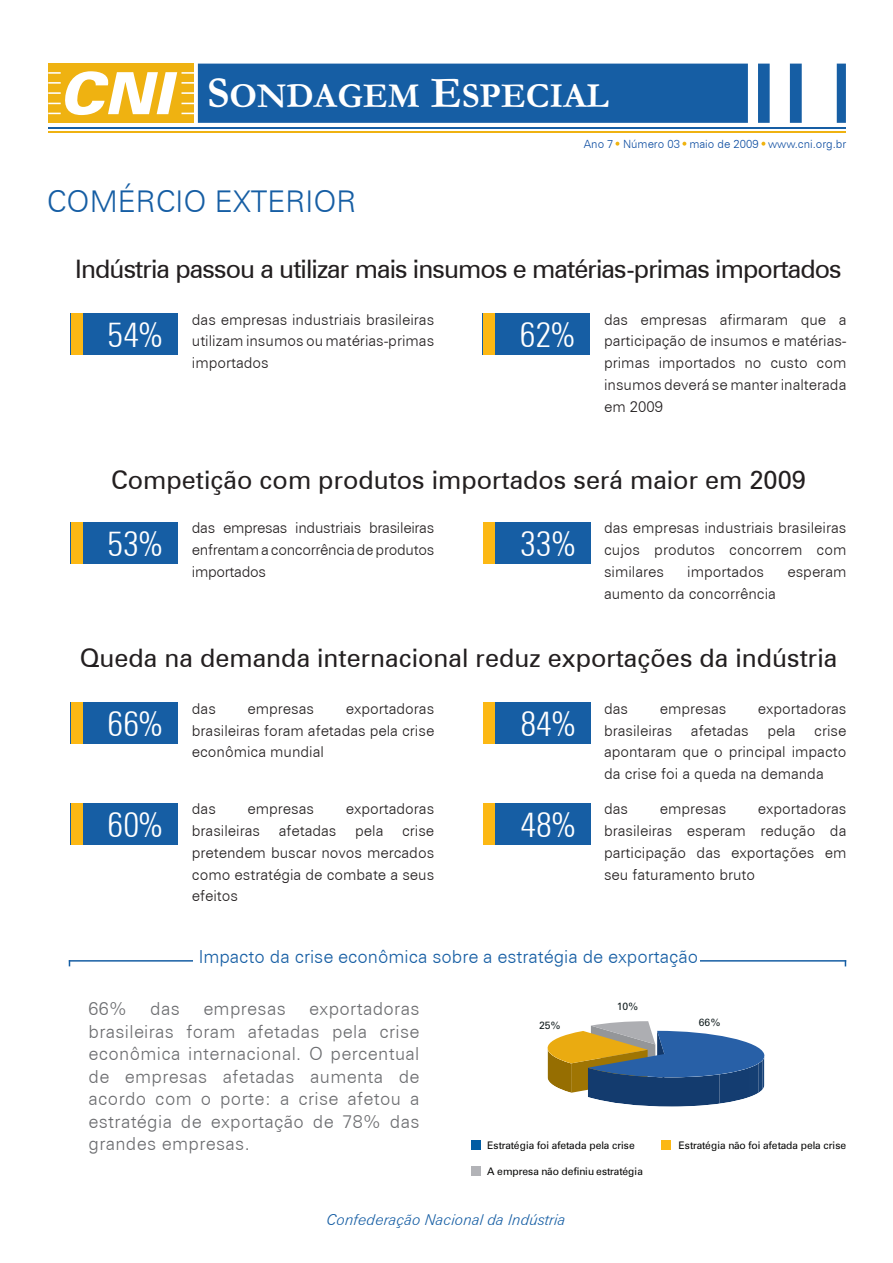
<style>
.page{position:relative;width:893px;height:1263px;background:#fff}
.page>*{position:absolute;margin:0;border:0;box-sizing:border-box;transform-origin:0 0}
.t1{font:700 35.55px "Garamond";color:#fff}
.t2{font:300 condensed 34.5px "Zurich BT";color:#fff}
.t3{font:300 30px "Zurich BT";color:#165ea4}
.t4{font:25.5px "Zurich BT";color:#231f20}
.t5{font:25.5px "Zurich BT";letter-spacing:-.035em;color:#231f20}
.t6{font:300 18px/22.5px "Zurich BT";letter-spacing:.02em;color:#6c6d70;text-align:justify}
.t7{font:300 18px "Zurich BT";color:#165ea4}
.t8{font:300 15px/21.8px "Zurich BT";color:#231f20;text-align:justify}
.t9{font:italic 300 15px "Zurich BT";color:#165ea4}
.t10{font:300 11.4px "Zurich BT";color:#0d4da1}
.t11{font:10.5px "Zurich BT";letter-spacing:.005em;color:#050504}
.t12{font:10.5px "Zurich BT";color:#131e20}
.s1{font-size:44.4px}
</style>
<div class="page">
<svg style="left:615px;top:142px;width:4px;height:4px"></svg>
<svg style="left:682px;top:142px;width:4px;height:4px"></svg>
<svg style="left:761px;top:142px;width:4px;height:4px"></svg>
<svg style="left:48px;top:64px;width:798px;height:59px;background:#53809f"></svg>
<hr style="left:48px;top:127px;width:798px;height:2px;background:#165ea4">
<hr style="left:48px;top:131px;width:798px;height:2px;background:#efb211">
<hr style="left:69px;top:960px;width:777px;height:1px;background:#165ea4">
<div style="left:193px;top:943px;width:506px;height:30px;background:#fff"></div>
<div style="left:483px;top:522px;width:108px;height:41px;background:#165ea4"></div>
<div style="left:71px;top:522px;width:107px;height:41px;background:#165ea4"></div>
<div style="left:71px;top:522px;width:11px;height:41px;background:#fcb814"></div>
<div style="left:483px;top:522px;width:11px;height:41px;background:#fcb814"></div>
<div style="left:483px;top:702px;width:108px;height:41px;background:#165ea4"></div>
<div style="left:483px;top:803px;width:108px;height:41px;background:#165ea4"></div>
<div style="left:71px;top:702px;width:107px;height:41px;background:#165ea4"></div>
<div style="left:71px;top:803px;width:107px;height:41px;background:#165ea4"></div>
<div style="left:71px;top:702px;width:11px;height:41px;background:#fcb814"></div>
<div style="left:71px;top:803px;width:11px;height:41px;background:#fcb814"></div>
<div style="left:483px;top:702px;width:12px;height:41px;background:#fcb814"></div>
<div style="left:483px;top:803px;width:12px;height:41px;background:#fcb814"></div>
<div style="left:71px;top:313px;width:107px;height:41px;background:#165ea4"></div>
<div style="left:483px;top:313px;width:107px;height:41px;background:#165ea4"></div>
<div style="left:71px;top:313px;width:11px;height:41px;background:#fcb814"></div>
<div style="left:483px;top:313px;width:11px;height:41px;background:#fcb814"></div>
<div style="left:661px;top:1140px;width:9px;height:10px;background:#fcb814"></div>
<div style="left:471px;top:1140px;width:10px;height:10px;background:#015ca3"></div>
<div style="left:471px;top:1166px;width:10px;height:10px;background:#b2b3b7"></div>
<svg style="left:547px;top:1021px;width:218px;height:86px"></svg>
<h1 class="t1" style="left:207px;top:72px;width:403px"><span class="s1">S</span>ONDAGEM <span class="s1">E</span>SPECIAL</h1>
<h3 class="t3" style="left:47px;top:183px;width:311px">COMÉRCIO EXTERIOR</h3>
<p class="t10" style="left:584px;top:137px;width:264px">Ano 7 Número 03 maio de 2009 www.cni.org.br</p>
<h3 class="t5" style="left:75px;top:253px;width:768px">Indústria passou a utilizar mais insumos e matérias-primas importados</h3>
<p class="t8" style="left:192px;top:308px;width:244px">das empresas industriais brasileiras utilizam insumos ou matérias-primas importados</p>
<h2 class="t2" style="left:108px;top:314px;width:56px">54%</h2>
<p class="t8" style="left:604px;top:308px;width:244px">das empresas afirmaram que a participação de insumos e matérias&shy;primas importados no custo com insumos deverá se manter inalterada em 2009</p>
<h2 class="t2" style="left:520px;top:314px;width:56px">62%</h2>
<h3 class="t4" style="left:111px;top:464px;width:696px">Competição com produtos importados será maior em 2009</h3>
<p class="t8" style="left:192px;top:517px;width:244px">das empresas industriais brasileiras enfrentam a concorrência de produtos importados</p>
<p class="t8" style="left:604px;top:517px;width:244px">das empresas industriais brasileiras cujos produtos concorrem com similares</p>
<h2 class="t2" style="left:108px;top:522px;width:56px">53%</h2>
<h2 class="t2" style="left:520px;top:522px;width:56px">33%</h2>
<p class="t8" style="left:687px;top:561px;width:78px">importados</p>
<p class="t8" style="left:787px;top:561px;width:61px">esperam</p>
<p class="t8" style="left:604px;top:582px;width:173px">aumento da concorrência</p>
<h3 class="t4" style="left:80px;top:642px;width:759px">Queda na demanda internacional reduz exportações da indústria</h3>
<p class="t8" style="left:192px;top:697px;width:26px">das</p>
<p class="t8" style="left:248px;top:697px;width:68px">empresas</p>
<p class="t8" style="left:192px;top:697px;width:244px;text-indent:154px">exportadoras brasileiras foram afetadas pela crise econômica mundial</p>
<p class="t8" style="left:604px;top:697px;width:244px;text-indent:154px">exportadoras brasileiras afetadas pela crise apontaram que o principal impacto da crise foi a queda na demanda</p>
<p class="t8" style="left:604px;top:798px;width:26px">das</p>
<p class="t8" style="left:660px;top:798px;width:68px">empresas</p>
<p class="t8" style="left:604px;top:697px;width:26px">das</p>
<p class="t8" style="left:660px;top:697px;width:68px">empresas</p>
<h2 class="t2" style="left:108px;top:703px;width:56px">66%</h2>
<h2 class="t2" style="left:520px;top:703px;width:56px">84%</h2>
<p class="t8" style="left:192px;top:798px;width:26px">das</p>
<p class="t8" style="left:248px;top:798px;width:68px">empresas</p>
<p class="t8" style="left:192px;top:798px;width:244px;text-indent:154px">exportadoras brasileiras afetadas pela crise pretendem buscar novos mercados como estratégia de combate a seus efeitos</p>
<p class="t8" style="left:604px;top:798px;width:244px;text-indent:154px">exportadoras brasileiras esperam redução da participação das exportações em seu faturamento bruto</p>
<h2 class="t2" style="left:108px;top:803px;width:56px">60%</h2>
<h2 class="t2" style="left:520px;top:803px;width:56px">48%</h2>
<p class="t7" style="left:199px;top:946px;width:501px">Impacto da crise econômica sobre a estratégia de exportação</p>
<p class="t6" style="left:89px;top:997px;width:40px">66%</p>
<p class="t6" style="left:150px;top:997px;width:31px">das</p>
<p class="t6" style="left:203px;top:997px;width:84px">empresas</p>
<p class="t6" style="left:89px;top:997px;width:332px;text-indent:221px">exportadoras brasileiras foram afetadas pela crise econômica internacional. O percentual de empresas afetadas aumenta de acordo com o porte: a crise afetou a estratégia de exportação de 78% das grandes empresas.</p>
<p class="t12" style="left:617px;top:1000px;width:23px">10%</p>
<p class="t12" style="left:539px;top:1018px;width:23px">25%</p>
<p class="t12" style="left:699px;top:1016px;width:23px">66%</p>
<p class="t11" style="left:487px;top:1139px;width:149px">Estratégia foi afetada pela crise</p>
<p class="t11" style="left:678px;top:1139px;width:169px">Estratégia não foi afetada pela crise</p>
<p class="t11" style="left:487px;top:1165px;width:157px">A empresa não definiu estratégia</p>
<p class="t9" style="left:327px;top:1211px;width:240px">Confederação Nacional da Indústria</p>
</div>
